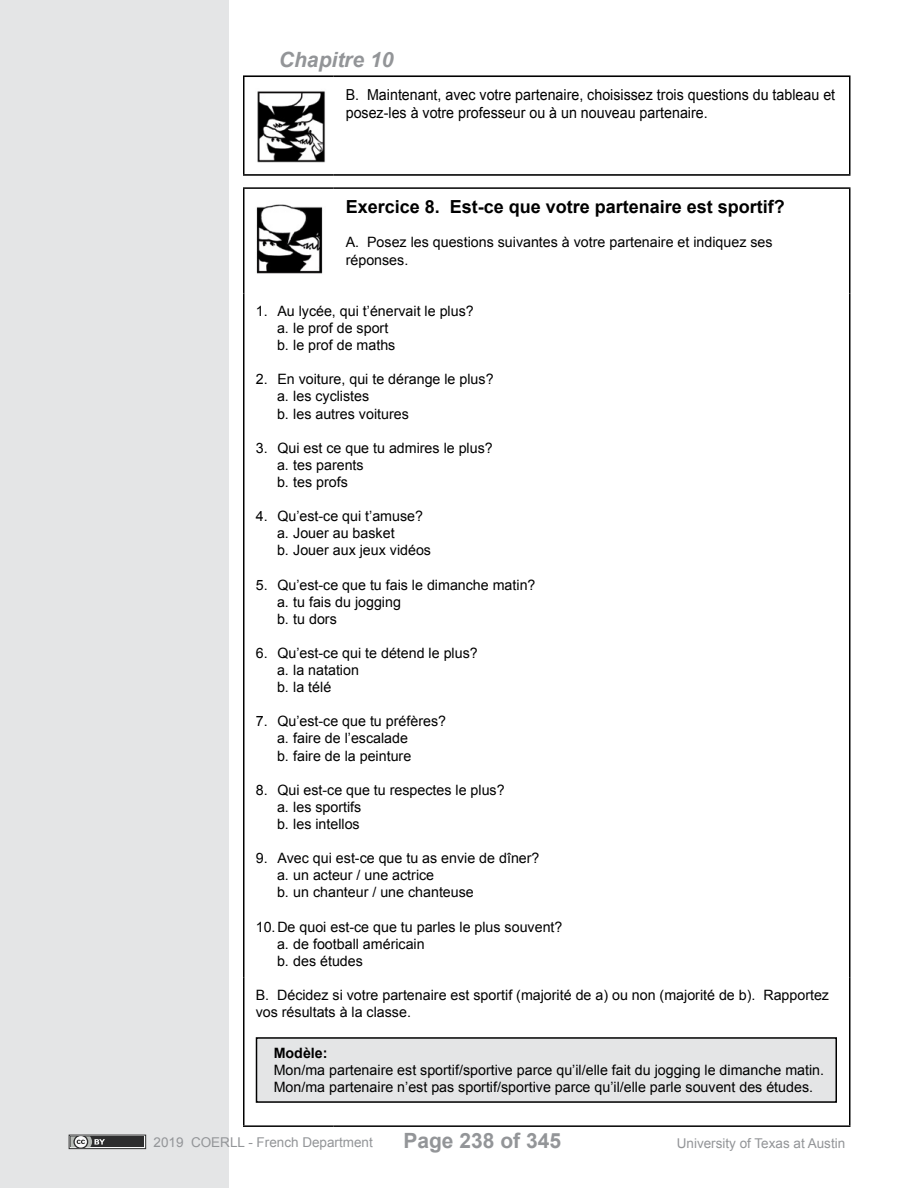
<style>
.page{position:relative;width:918px;height:1188px;background:#fff}
.page>*{position:absolute;margin:0;border:0;box-sizing:border-box;transform-origin:0 0}
.t1{font:700 21px "Arial";color:#939598}
.t2{font:italic 700 21px "Arial";color:#939598}
.t3{font:700 18px "Arial";color:#000}
.t4{font:15.15px/18.1px "Arial";color:#000;scale:.94 1}
.t5{font:14.25px/17.1px "Arial";color:#000}
.t6{font:700 14.25px "Arial";color:#000}
.t7{font:13.5px "Arial";color:#939598}
</style>
<div class="page">
<div style="left:0;top:0;width:230px;height:1188px;background:#e4e5e6"></div>
<svg style="left:69px;top:1135px;width:77px;height:14px"></svg>
<div style="left:71px;top:1136px;width:73px;height:11px;background:#2d2d2e"></div>
<svg style="left:71px;top:1136px;width:34px;height:11px"></svg>
<hr style="left:243px;top:77px;width:1px;height:97px;background:#000">
<hr style="left:849px;top:77px;width:2px;height:97px;background:#000">
<hr style="left:243px;top:174px;width:91px;height:2px;background:#000">
<hr style="left:334px;top:174px;width:517px;height:2px;background:#000">
<hr style="left:243px;top:75px;width:91px;height:2px;background:#000">
<hr style="left:334px;top:75px;width:517px;height:2px;background:#000">
<img style="left:257px;top:91px;width:68px;height:71px">
<hr style="left:243px;top:187px;width:91px;height:2px;background:#000">
<hr style="left:243px;top:189px;width:1px;height:105px;background:#000">
<hr style="left:334px;top:187px;width:516px;height:2px;background:#000">
<hr style="left:849px;top:189px;width:1px;height:105px;background:#000">
<hr style="left:243px;top:294px;width:1px;height:684px;background:#000">
<hr style="left:849px;top:294px;width:1px;height:684px;background:#000">
<hr style="left:243px;top:978px;width:1px;height:147px;background:#000">
<hr style="left:849px;top:978px;width:1px;height:147px;background:#000">
<hr style="left:243px;top:1125px;width:91px;height:2px;background:#000">
<hr style="left:334px;top:1125px;width:516px;height:2px;background:#000">
<img style="left:256px;top:204px;width:67px;height:70px">
<div style="left:256px;top:1038px;width:580px;height:64px;background:#e4e5e6"></div>
<div style="left:256px;top:1037px;width:581px;height:66px;border:2px solid #000"></div>
<h1 class="t2" style="left:279px;top:46px;width:116px">Chapitre 10</h1>
<p class="t4" style="left:346px;top:86px;width:522px">B. Maintenant, avec votre partenaire, choisissez trois questions du tableau et posez-les à votre professeur ou à un nouveau partenaire.</p>
<p class="t3" style="left:346px;top:195px;width:441px">Exercice 8. Est-ce que votre partenaire est sportif?</p>
<p class="t5" style="left:346px;top:234px;width:428px">A. Posez les questions suivantes à votre partenaire et indiquez ses réponses.</p>
<p class="t5" style="left:277px;top:303px;width:198px;text-indent:-21px">1. Au lycée, qui t’énervait le plus? a. le prof de sport<br>b. le prof de maths</p>
<p class="t5" style="left:277px;top:371px;width:218px;text-indent:-21px">2. En voiture, qui te dérange le plus? a. les cyclistes<br>b. les autres voitures</p>
<p class="t5" style="left:277px;top:439px;width:217px;text-indent:-21px">3. Qui est ce que tu admires le plus? a. tes parents<br>b. tes profs</p>
<p class="t5" style="left:277px;top:508px;width:156px;text-indent:-21px">4. Qu’est-ce qui t’amuse? a. Jouer au basket<br>b. Jouer aux jeux vidéos</p>
<p class="t5" style="left:277px;top:576px;width:260px;text-indent:-21px">5. Qu’est-ce que tu fais le dimanche matin? a. tu fais du jogging<br>b. tu dors</p>
<p class="t5" style="left:277px;top:645px;width:202px;text-indent:-21px">6. Qu’est-ce qui te détend le plus? a. la natation<br>b. la télé</p>
<p class="t5" style="left:277px;top:713px;width:171px;text-indent:-21px">7. Qu’est-ce que tu préfères? a. faire de l’escalade<br>b. faire de la peinture</p>
<p class="t5" style="left:277px;top:781px;width:229px;text-indent:-21px">8. Qui est-ce que tu respectes le plus? a. les sportifs<br>b. les intellos</p>
<p class="t5" style="left:277px;top:850px;width:264px;text-indent:-21px">9. Avec qui est-ce que tu as envie de dîner? a. un acteur / une actrice<br>b. un chanteur / une chanteuse</p>
<p class="t5" style="left:277px;top:918px;width:287px;text-indent:-21px">10.De quoi est-ce que tu parles le plus souvent? a. de football américain<br>b. des études</p>
<p class="t5" style="left:256px;top:987px;width:575px">B. Décidez si votre partenaire est sportif (majorité de a) ou non (majorité de b). Rapportez vos résultats à la classe.</p>
<p class="t6" style="left:274px;top:1044px;width:55px">Modèle:</p>
<p class="t5" style="left:274px;top:1062px;width:552px">Mon/ma partenaire est sportif/sportive parce qu’il/elle fait du jogging le dimanche matin.<br>Mon/ma partenaire n’est pas sportif/sportive parce qu’il/elle parle souvent des études.</p>
<p class="t7" style="left:154px;top:1133px;width:221px">2019 COERLL - French Department</p>
<h1 class="t1" style="left:403px;top:1126px;width:159px">Page 238 of 345</h1>
<p class="t7" style="left:677px;top:1134px;width:170px">University of Texas at Austin</p>
</div>
